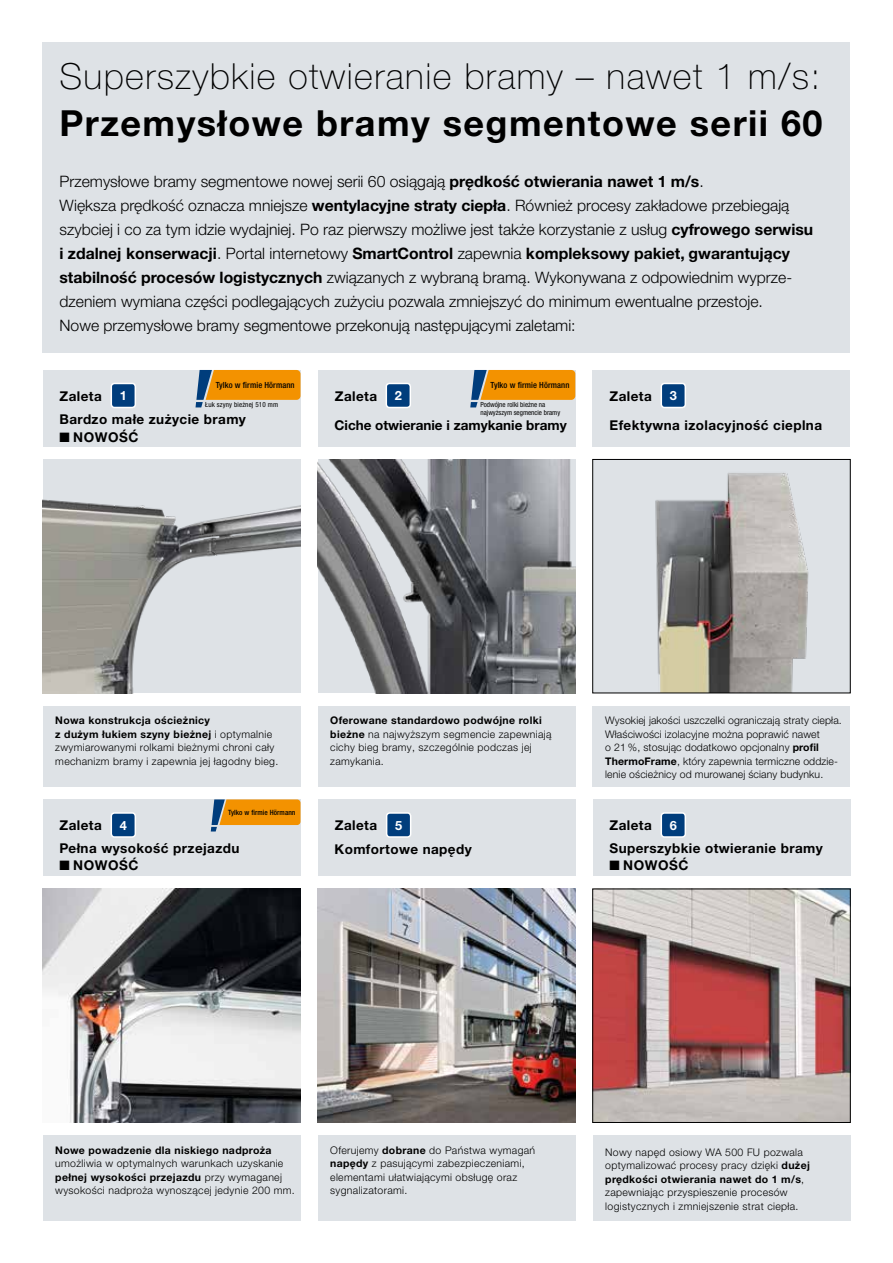
<style>
.page{position:relative;width:893px;height:1263px;background:#fff}
.page>*{position:absolute;margin:0;border:0;box-sizing:border-box;transform-origin:0 0}
.t1{font:100 36px "Hoermann Helvetica Neue";letter-spacing:.04em;color:#000}
.t2{font:700 36px "Hoermann Helvetica Neue";letter-spacing:.04em;color:#000}
.t3{font:300 15.75px/24px "Hoermann Helvetica Neue";color:#000}
.t4{font:700 13.5px "Hoermann Helvetica Neue";letter-spacing:.03em;color:#000}
.t5{font:700 13.5px "Hoermann Helvetica Neue";color:#000}
.t6{font:700 12.75px "Hoermann Helvetica Neue";color:#fff}
.t7{font:300 10.5px/13.5px "Hoermann Helvetica Neue";letter-spacing:.03em;color:#000}
.t8{font:300 10.5px/13.5px "Hoermann Helvetica Neue";letter-spacing:.01em;color:#000}
.t9{font:700 10.5px "Hoermann Helvetica Neue";letter-spacing:.03em;color:#000}
.t10{font:500 condensed 8.4px "Hoermann Helvetica Neue";letter-spacing:.01em;color:#000}
.t11{font:500 condensed 7.2px "Hoermann Helvetica Neue";letter-spacing:.01em;color:#000}
.t12{font:condensed 7.05px/7.8px "Hoermann Helvetica Neue";color:#000}
.t13{font:condensed 7.05px "Hoermann Helvetica Neue";letter-spacing:.02em;color:#000}
.s1{font-weight:700}
</style>
<div class="page">
<div style="left:43px;top:43px;width:807px;height:310px;background:#dee2e6"></div>
<img style="left:43px;top:889px;width:257px;height:234px">
<div style="left:592px;top:370px;width:258px;height:76px;background:#dee2e6"></div>
<div style="left:43px;top:1135px;width:257px;height:85px;background:#dee2e6"></div>
<div style="left:317px;top:706px;width:258px;height:81px;background:#dee2e6"></div>
<div style="left:43px;top:370px;width:257px;height:76px;background:#dee2e6"></div>
<div style="left:317px;top:370px;width:258px;height:76px;background:#dee2e6"></div>
<div style="left:43px;top:799px;width:257px;height:77px;background:#dee2e6"></div>
<img style="left:318px;top:459px;width:257px;height:234px">
<img style="left:43px;top:459px;width:257px;height:234px">
<div style="left:43px;top:706px;width:257px;height:81px;background:#dee2e6"></div>
<img style="left:594px;top:461px;width:254px;height:230px">
<div style="left:592px;top:459px;width:258px;height:234px;border:1px solid #000"></div>
<div style="left:592px;top:706px;width:258px;height:81px;background:#dee2e6"></div>
<div style="left:317px;top:1135px;width:258px;height:85px;background:#dee2e6"></div>
<div style="left:317px;top:799px;width:258px;height:77px;background:#dee2e6"></div>
<div style="left:592px;top:1135px;width:258px;height:85px;background:#dee2e6"></div>
<div style="left:592px;top:799px;width:258px;height:77px;background:#dee2e6"></div>
<img style="left:594px;top:891px;width:254px;height:230px">
<div style="left:592px;top:889px;width:258px;height:234px;border:1px solid #000"></div>
<img style="left:317px;top:889px;width:258px;height:234px">
<div style="left:386px;top:383px;width:24px;height:24px;background:#003d7c;border-radius:3px"></div>
<div style="left:386px;top:383px;width:25px;height:25px;border:2px solid #fff;border-radius:3px"></div>
<div style="left:661px;top:383px;width:24px;height:24px;background:#003d7c;border-radius:3px"></div>
<div style="left:661px;top:383px;width:25px;height:25px;border:2px solid #fff;border-radius:3px"></div>
<div style="left:111px;top:813px;width:24px;height:24px;background:#003d7c;border-radius:3px"></div>
<div style="left:111px;top:812px;width:25px;height:26px;border:2px solid #fff;border-radius:3px"></div>
<div style="left:387px;top:813px;width:24px;height:24px;background:#003d7c;border-radius:3px"></div>
<div style="left:386px;top:812px;width:25px;height:26px;border:2px solid #fff;border-radius:3px"></div>
<div style="left:661px;top:813px;width:24px;height:24px;background:#003d7c;border-radius:3px"></div>
<div style="left:661px;top:812px;width:25px;height:26px;border:2px solid #fff;border-radius:3px"></div>
<div style="left:111px;top:383px;width:24px;height:24px;background:#003d7c;border-radius:3px"></div>
<div style="left:111px;top:383px;width:25px;height:25px;border:2px solid #fff;border-radius:3px"></div>
<svg style="left:196px;top:370px;width:104px;height:37px"></svg>
<svg style="left:211px;top:799px;width:89px;height:32px"></svg>
<svg style="left:470px;top:370px;width:105px;height:37px"></svg>
<h1 class="t1" style="left:60px;top:51px;width:762px">Superszybkie otwieranie bramy – nawet 1 m/s:</h1>
<h1 class="t2" style="left:60px;top:97px;width:764px">Przemysłowe bramy segmentowe serii 60</h1>
<p class="t3" style="left:60px;top:168px;width:755px">Przemysłowe bramy segmentowe nowej serii 60 osiągają <span class="s1">prędkość otwierania nawet 1 m/s</span>.<br>Większa prędkość oznacza mniejsze <span class="s1">wentylacyjne straty ciepła</span>. Również procesy zakładowe przebiegają szybciej i co za tym idzie wydajniej. Po raz pierwszy możliwe jest także korzystanie z usług <span class="s1">cyfrowego serwisu i zdalnej konserwacji</span>. Portal internetowy <span class="s1">SmartControl</span> zapewnia <span class="s1">kompleksowy pakiet, gwarantujący stabilność procesów logistycznych</span> związanych z wybraną bramą. Wykonywana z odpowiednim wyprze&shy;dzeniem wymiana części podlegających zużyciu pozwala zmniejszyć do minimum ewentualne przestoje.<br>Nowe przemysłowe bramy segmentowe przekonują następującymi zaletami:</p>
<p class="t10" style="left:216px;top:379px;width:80px">Tylko w firmie Hörmann</p>
<p class="t10" style="left:491px;top:379px;width:80px">Tylko w firmie Hörmann</p>
<p class="t6" style="left:395px;top:386px;width:9px">2</p>
<p class="t6" style="left:670px;top:386px;width:9px">3</p>
<p class="t4" style="left:60px;top:386px;width:44px">Zaleta</p>
<p class="t6" style="left:120px;top:386px;width:9px">1</p>
<p class="t4" style="left:335px;top:386px;width:44px">Zaleta</p>
<p class="t4" style="left:609px;top:386px;width:44px">Zaleta</p>
<p class="t13" style="left:205px;top:400px;width:74px">Łuk szyny bieżnej 510 mm</p>
<p class="t12" style="left:480px;top:400px;width:81px">Podwójne rolki bieżne na najwyższym segmencie bramy</p>
<p class="t4" style="left:60px;top:410px;width:188px">Bardzo małe zużycie bramy</p>
<p class="t4" style="left:60px;top:428px;width:80px">■ NOWOŚĆ</p>
<p class="t5" style="left:335px;top:415px;width:234px">Ciche otwieranie i zamykanie bramy</p>
<p class="t4" style="left:609px;top:415px;width:214px">Efektywna izolacyjność cieplna</p>
<p class="t7" style="left:55px;top:713px;width:225px"><span class="s1">Nowa konstrukcja ościeżnicy<br>z dużym łukiem szyny bieżnej</span> i optymalnie zwymiarowanymi rolkami bieżnymi chroni cały mechanizm bramy i zapewnia jej łagodny bieg.</p>
<p class="t11" style="left:228px;top:807px;width:69px">Tylko w firmie Hörmann</p>
<p class="t7" style="left:330px;top:713px;width:223px"><span class="s1">Oferowane standardowo podwójne rolki bieżne</span> na najwyższym segmencie zapewniają cichy bieg bramy, szczególnie podczas jej zamykania.</p>
<p class="t8" style="left:605px;top:713px;width:238px">Wysokiej jakości uszczelki ograniczają straty ciepła.<br>Właściwości izolacyjne można poprawić nawet<br>o 21 %, stosując dodatkowo opcjonalny <span class="s1">profil ThermoFrame</span>, który zapewnia termiczne oddzie&shy;lenie ościeżnicy od murowanej ściany budynku.</p>
<p class="t6" style="left:120px;top:816px;width:9px">4</p>
<p class="t6" style="left:395px;top:816px;width:9px">5</p>
<p class="t6" style="left:670px;top:816px;width:9px">6</p>
<p class="t4" style="left:60px;top:816px;width:44px">Zaleta</p>
<p class="t4" style="left:335px;top:816px;width:44px">Zaleta</p>
<p class="t4" style="left:609px;top:816px;width:44px">Zaleta</p>
<p class="t4" style="left:60px;top:839px;width:181px">Pełna wysokość przejazdu</p>
<p class="t4" style="left:60px;top:855px;width:80px">■ NOWOŚĆ</p>
<p class="t4" style="left:335px;top:839px;width:139px">Komfortowe napędy</p>
<p class="t4" style="left:609px;top:839px;width:215px">Superszybkie otwieranie bramy</p>
<p class="t4" style="left:609px;top:855px;width:80px">■ NOWOŚĆ</p>
<p class="t9" style="left:55px;top:1142px;width:218px">Nowe powadzenie dla niskiego nadproża</p>
<p class="t7" style="left:55px;top:1156px;width:241px">umożliwia w optymalnych warunkach uzyskanie <span class="s1">pełnej wysokości przejazdu</span> przy wymaganej wysokości nadproża wynoszącej jedynie 200 mm.</p>
<p class="t7" style="left:330px;top:1142px;width:206px">Oferujemy <span class="s1">dobrane</span> do Państwa wymagań <span class="s1">napędy</span> z pasującymi zabezpieczeniami, elementami ułatwiającymi obsługę oraz sygnalizatorami.</p>
<p class="t7" style="left:605px;top:1144px;width:206px">Nowy napęd osiowy WA 500 FU pozwala optymalizować procesy pracy dzięki <span class="s1">dużej prędkości otwierania nawet do 1 m/s</span>, zapewniając przyspieszenie procesów logistycznych i zmniejszenie strat ciepła.</p>
</div>
